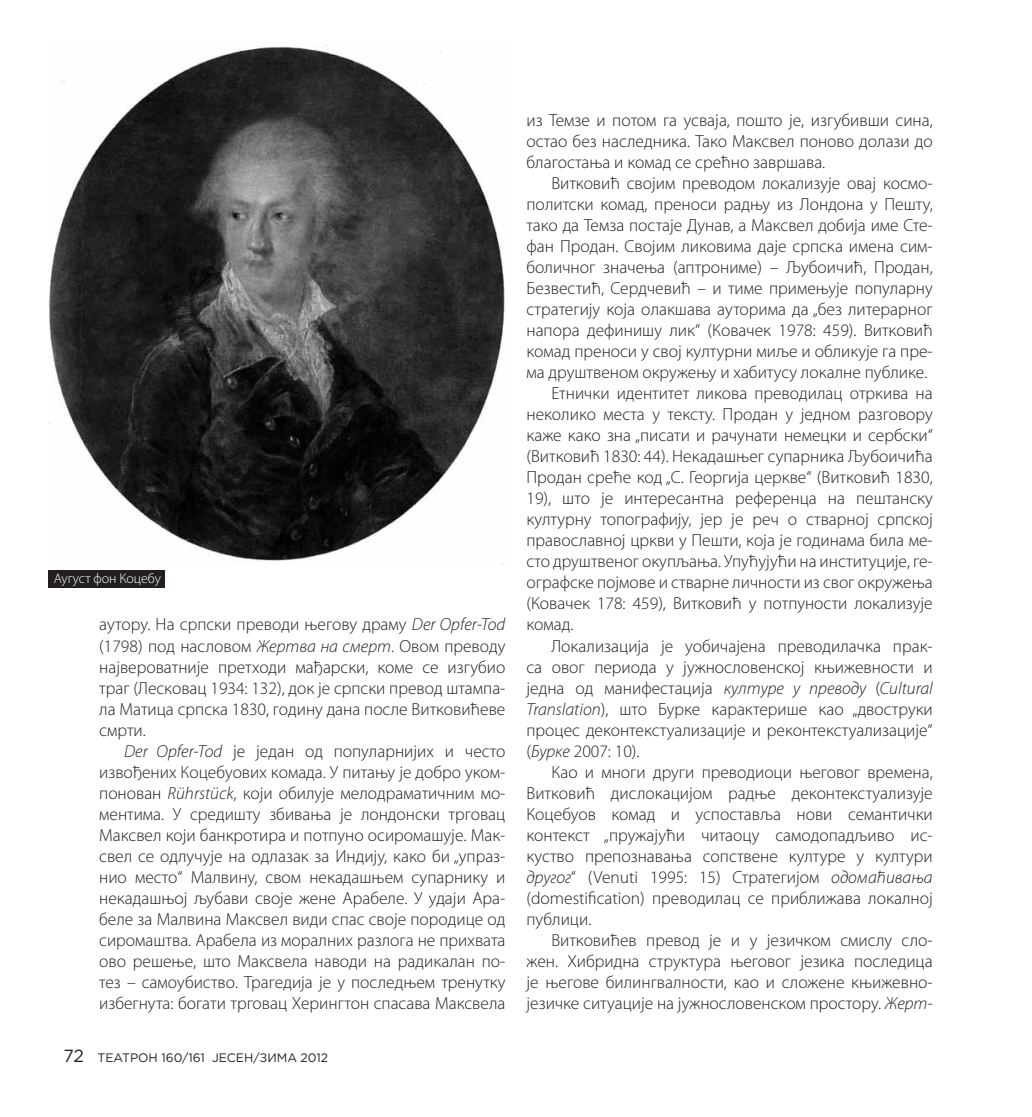
<style>
.page{position:relative;width:1032px;height:1117px;background:#fff}
.page>*{position:absolute;margin:0;border:0;box-sizing:border-box;transform-origin:0 0}
.t1{font:300 17.5px "Myriad Pro";color:#231f20}
.t2{font:italic 300 17.5px "Myriad Pro";color:#231f20}
.t3{font:300 14px "Myriad Pro";letter-spacing:-.005em;color:#fff}
.t4{font:12.25px "Gotham Pro";letter-spacing:-.005em;color:#231f20}
.s1{font-style:italic}
.s2{font-size:17.5px}
.s3{font-style:normal}
</style>
<div class="page">
<img style="left:48px;top:44px;width:457px;height:522px">
<div style="left:48px;top:570px;width:117px;height:18px;background:#231f20"></div>
<p class="t3" style="left:54px;top:571px;width:109px">Аугуст фон Коцебу</p>
<p class="t1" style="left:99px;top:615px;width:408px">аутору. На српски преводи његову драму <span class="s1">Der Opfer-Tod</span></p>
<p class="t1" style="left:99px;top:636px;width:408px">(1798) под насловом <span class="s1">Жертва на смерт</span>. Овом преводу</p>
<p class="t1" style="left:99px;top:657px;width:408px">највероватније претходи мађарски, коме се изгубио</p>
<p class="t1" style="left:99px;top:678px;width:408px">траг (Лесковац 1934: 132), док је српски превод штампа-</p>
<p class="t1" style="left:99px;top:699px;width:408px">ла Матица српска 1830, годину дана после Витковићеве</p>
<p class="t1" style="left:99px;top:720px;width:48px">смрти.</p>
<p class="t1" style="left:124px;top:741px;width:383px"><span class="s1">Der Opfer-Tod</span> је један од популарнијих и често</p>
<p class="t1" style="left:99px;top:762px;width:408px">извођених Коцебуових комада. У питању је добро уком-</p>
<p class="t1" style="left:99px;top:783px;width:408px">понован <span class="s1">Rührstück</span>, који обилује мелодраматичним мо-</p>
<p class="t1" style="left:99px;top:804px;width:408px">ментима. У средишту збивања је лондонски трговац</p>
<p class="t1" style="left:99px;top:825px;width:408px">Максвел који банкротира и потпуно осиромашује. Мак-</p>
<p class="t1" style="left:99px;top:846px;width:408px">свел се одлучује на одлазак за Индију, како би „упраз-</p>
<p class="t1" style="left:99px;top:867px;width:408px">нио место“ Малвину, свом некадашњем супарнику и</p>
<p class="t1" style="left:99px;top:888px;width:408px">некадашњој љубави своје жене Арабеле. У удаји Ара-</p>
<p class="t1" style="left:99px;top:909px;width:408px">беле за Малвина Максвел види спас своје породице од</p>
<p class="t1" style="left:99px;top:930px;width:408px">сиромаштва. Арабела из моралних разлога не прихвата</p>
<p class="t1" style="left:99px;top:951px;width:408px">ово решење, што Максвела наводи на радикалан по-</p>
<p class="t1" style="left:99px;top:972px;width:408px">тез – самоубиство. Трагедија је у последњем тренутку</p>
<p class="t1" style="left:99px;top:993px;width:408px">избегнута: богати трговац Херингтон спасава Максвела</p>
<p class="t4" style="left:63px;top:1050px;width:266px"><span class="s2">72</span> ТЕАТРОН 160/161 ЈЕСЕН/ЗИМА 2012</p>
<p class="t1" style="left:526px;top:111px;width:408px">из Темзе и потом га усваја, пошто је, изгубивши сина,</p>
<p class="t1" style="left:526px;top:132px;width:408px">остао без наследника. Тако Максвел поново долази до</p>
<p class="t1" style="left:526px;top:153px;width:300px">благостања и комад сe срећнo завршава.</p>
<p class="t1" style="left:551px;top:174px;width:383px">Витковић својим преводом локализује овај космо-</p>
<p class="t1" style="left:526px;top:195px;width:408px">политски комад, преноси радњу из Лондона у Пешту,</p>
<p class="t1" style="left:526px;top:216px;width:408px">тако да Темза постаје Дунав, а Максвел добија име Сте-</p>
<p class="t1" style="left:526px;top:237px;width:408px">фан Продан. Својим ликовима даје српска имена сим-</p>
<p class="t1" style="left:526px;top:258px;width:408px">боличног значења (аптрониме) – Љубоичић, Продан,</p>
<p class="t1" style="left:526px;top:279px;width:408px">Безвестић, Сердчевић – и тиме примењује популарну</p>
<p class="t1" style="left:526px;top:300px;width:408px">стратегију која олакшава ауторима да „без литерарног</p>
<p class="t1" style="left:526px;top:321px;width:408px">напора дефинишу лик“ (Ковачек 1978: 459). Витковић</p>
<p class="t1" style="left:526px;top:342px;width:408px">комад преноси у свој културни миље и обликује га пре-</p>
<p class="t1" style="left:526px;top:363px;width:402px">ма друштвеном окружењу и хабитусу локалне публике.</p>
<p class="t1" style="left:551px;top:384px;width:383px">Етнички идентитет ликова преводилац отркива на</p>
<p class="t1" style="left:526px;top:405px;width:408px">неколико места у тексту. Продан у једном разговору</p>
<p class="t1" style="left:526px;top:426px;width:408px">каже како зна „писати и рачунати немецки и сербски“</p>
<p class="t1" style="left:526px;top:447px;width:408px">(Витковић 1830: 44). Некадашњег супарника Љубоичића</p>
<p class="t1" style="left:526px;top:468px;width:408px">Продан среће код „С. Георгија церкве“ (Витковић 1830,</p>
<p class="t1" style="left:526px;top:489px;width:408px">19), што је интересантна референца на пештанску</p>
<p class="t1" style="left:526px;top:510px;width:408px">културну топографију, јер je рeч о стварној српској</p>
<p class="t1" style="left:526px;top:531px;width:408px">православној цркви у Пешти, која је годинама била ме-</p>
<p class="t1" style="left:526px;top:552px;width:408px">сто друштвеног окупљања. Упућујући на институције, ге-</p>
<p class="t1" style="left:526px;top:573px;width:408px">ографске појмове и стварне личности из свог окружења</p>
<p class="t1" style="left:526px;top:594px;width:408px">(Ковачек 178: 459), Витковић у потпуности локализује</p>
<p class="t1" style="left:526px;top:615px;width:49px">комад.</p>
<p class="t1" style="left:551px;top:636px;width:383px">Локализација је уобичајена преводилачка прак-</p>
<p class="t1" style="left:526px;top:657px;width:408px">са овог периода у јужнословенској књижевности и</p>
<p class="t2" style="left:526px;top:678px;width:408px"><span class="s3">једна од манифестација</span> културе у преводу <span class="s3">(</span>Cultural</p>
<p class="t1" style="left:526px;top:699px;width:408px"><span class="s1">Translation</span>), што Бурке карактерише као „двоструки</p>
<p class="t1" style="left:526px;top:720px;width:408px">процес деконтекстуализације и реконтекстуализације“</p>
<p class="t1" style="left:526px;top:741px;width:115px">(<span class="s1">Бурке</span> 2007: 10).</p>
<p class="t1" style="left:551px;top:762px;width:383px">Као и многи други преводиоци његовог времена,</p>
<p class="t1" style="left:526px;top:783px;width:408px">Витковић дислокацијом радње деконтекстуализује</p>
<p class="t1" style="left:526px;top:804px;width:408px">Коцебуов комад и успоставља нови семантички</p>
<p class="t1" style="left:526px;top:825px;width:408px">контекст „пружајући читаоцу самодопадљиво ис-</p>
<p class="t1" style="left:526px;top:846px;width:408px">куство препознавања сопствене културе у култури</p>
<p class="t1" style="left:526px;top:867px;width:408px"><span class="s1">другог</span>“ (Venuti 1995: 15) Стратегијом <span class="s1">одомаћивања</span></p>
<p class="t1" style="left:526px;top:888px;width:408px">(domestification) преводилац се приближава локалној</p>
<p class="t1" style="left:526px;top:909px;width:66px">публици.</p>
<p class="t1" style="left:551px;top:930px;width:383px">Витковићев превод је и у језичком смислу сло-</p>
<p class="t1" style="left:526px;top:951px;width:408px">жен. Хибридна структура његовог језика последица</p>
<p class="t1" style="left:526px;top:972px;width:408px">је његове билингвалности, као и сложене књижевно-</p>
<p class="t1" style="left:526px;top:993px;width:408px">језичке ситуације на јужнословенском простору. <span class="s1">Жерт-</span></p>
</div>
